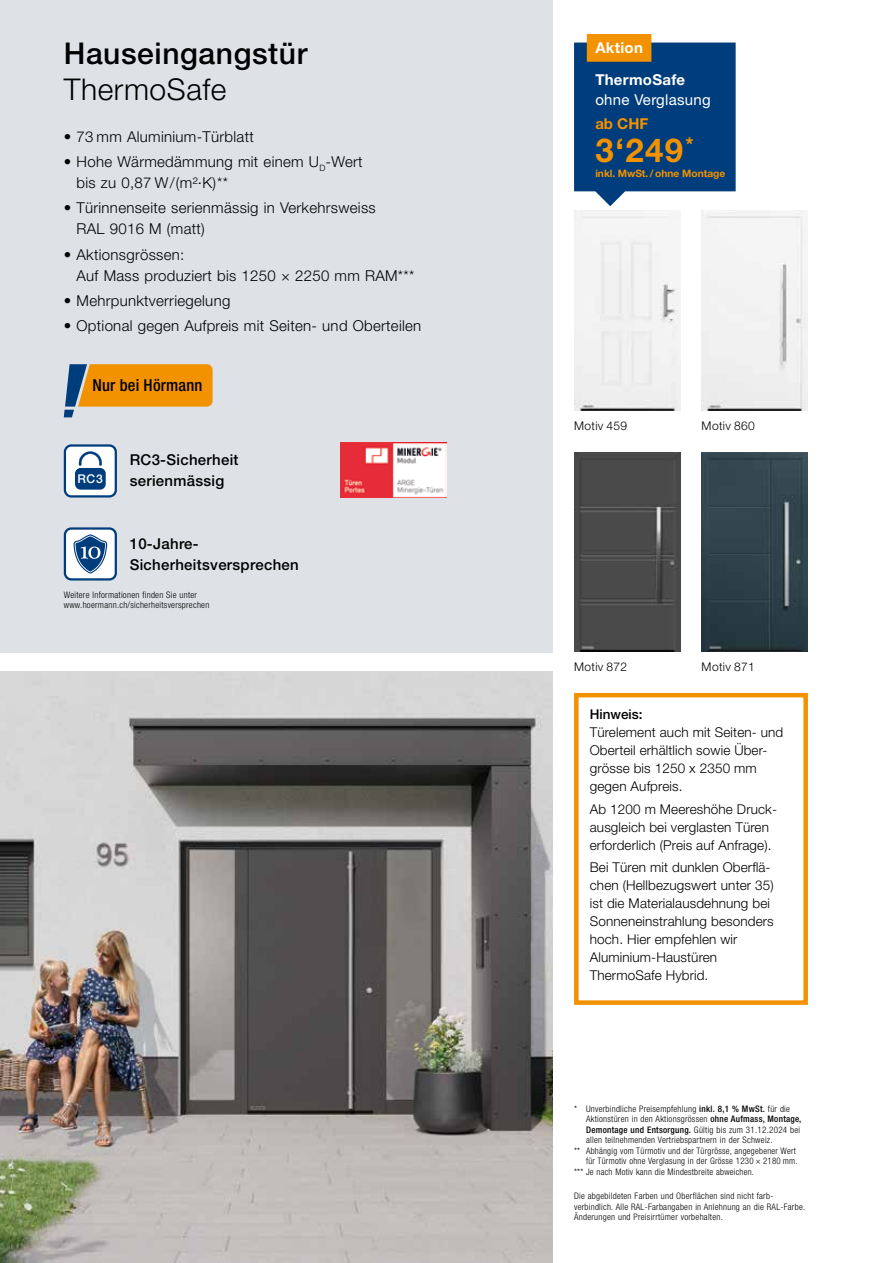
<style>
.page{position:relative;width:893px;height:1263px;background:#fff}
.page>*{position:absolute;margin:0;border:0;box-sizing:border-box;transform-origin:0 0}
.t1{font:700 33px "Hoermann Helvetica Neue";color:#f39200}
.t2{font:500 30px "Hoermann Helvetica Neue";letter-spacing:.02em;color:#000}
.t3{font:300 30px "Hoermann Helvetica Neue";letter-spacing:.02em;color:#000}
.t4{font:500 condensed 16.5px "Hoermann Helvetica Neue";letter-spacing:.01em;color:#000}
.t5{font:300 15px/21px "Hoermann Helvetica Neue";letter-spacing:.02em;color:#000}
.t6{font:500 15px/21px "Hoermann Helvetica Neue";letter-spacing:.02em;color:#000}
.t7{font:700 15px "Hoermann Helvetica Neue";letter-spacing:.02em;color:#fff}
.t8{font:15px "Hoermann Helvetica Neue Rm";letter-spacing:.02em;color:#fff}
.t9{font:700 15px "Hoermann Helvetica Neue";color:#f39200}
.t10{font:300 13.5px/18px "Hoermann Helvetica Neue";letter-spacing:.01em;color:#000}
.t11{font:500 13.5px "Hoermann Helvetica Neue";color:#000}
.t12{font:300 12px "Hoermann Helvetica Neue";letter-spacing:.03em;color:#000}
.t13{font:500 12px "Hoermann Helvetica Neue";color:#fff}
.t14{font:700 10.2px "Hoermann Helvetica Neue";color:#f39200}
.t15{font:300 condensed 9px/10.5px "Hoermann Helvetica Neue";letter-spacing:.03em;color:#000}
.s1{font-weight:500}
</style>
<div class="page">
<div style="left:0;top:0;width:553px;height:652px;background:#dee2e6"></div>
<div style="left:702px;top:211px;width:106px;height:200px;background:#f1f1f1"></div>
<img style="left:702px;top:452px;width:106px;height:200px">
<div style="left:574px;top:211px;width:106px;height:200px;background:#f1f1f1"></div>
<img style="left:574px;top:452px;width:106px;height:200px">
<img style="left:0;top:672px;width:553px;height:591px">
<div style="left:65px;top:445px;width:51px;height:51px;background:#fff;border-radius:6px"></div>
<div style="left:64px;top:444px;width:53px;height:53px;border:2px solid #003d7c;border-radius:6px"></div>
<div style="left:75px;top:468px;width:31px;height:22px;background:#003d7c;border-radius:6px"></div>
<svg style="left:79px;top:451px;width:23px;height:15px"></svg>
<div style="left:65px;top:528px;width:51px;height:51px;background:#fff;border-radius:6px"></div>
<div style="left:64px;top:527px;width:53px;height:53px;border:2px solid #003d7c;border-radius:6px"></div>
<svg style="left:73px;top:534px;width:34px;height:39px"></svg>
<svg style="left:64px;top:364px;width:149px;height:53px"></svg>
<img style="left:340px;top:442px;width:106px;height:55px">
<svg style="left:574px;top:34px;width:162px;height:172px;background:#2a5782"></svg>
<div style="left:574px;top:693px;width:234px;height:312px;border:4px solid #f39200"></div>
<h2 class="t2" style="left:64px;top:32px;width:245px">Hauseingangstür</h2>
<h2 class="t3" style="left:64px;top:68px;width:164px">ThermoSafe</h2>
<h3 class="t5" style="left:64px;top:125px;width:192px">• 73 mm Aluminium-Türblatt</h3>
<h3 class="t5" style="left:77px;top:150px;width:288px;text-indent:-13px">• Hohe Wärmedämmung mit einem U<sub>D</sub>-Wert bis zu 0,87 W/(m²·K)**</h3>
<h3 class="t5" style="left:77px;top:197px;width:301px;text-indent:-13px">• Türinnenseite serienmässig in Verkehrsweiss<br>RAL 9016 M (matt)</h3>
<h3 class="t5" style="left:77px;top:243px;width:339px;text-indent:-13px">• Aktionsgrössen:<br>Auf Mass produziert bis 1250 × 2250 mm RAM***</h3>
<h3 class="t5" style="left:64px;top:289px;width:168px">• Mehrpunktverriegelung</h3>
<h3 class="t5" style="left:64px;top:314px;width:359px">• Optional gegen Aufpreis mit Seiten- und Oberteilen</h3>
<h3 class="t4" style="left:93px;top:374px;width:111px">Nur bei Hörmann</h3>
<h3 class="t13" style="left:77px;top:470px;width:27px">RC3</h3>
<h3 class="t6" style="left:130px;top:448px;width:110px">RC3-Sicherheit serienmässig</h3>
<h3 class="t6" style="left:130px;top:532px;width:171px">10-Jahre-<br>Sicherheitsversprechen</h3>
<p class="t15" style="left:64px;top:589px;width:147px">Weitere Informationen finden Sie unter www.hoermann.ch/sicherheitsversprechen</p>
<h3 class="t7" style="left:595px;top:37px;width:49px">Aktion</h3>
<h3 class="t7" style="left:595px;top:69px;width:91px">ThermoSafe</h3>
<h3 class="t8" style="left:595px;top:89px;width:117px">ohne Verglasung</h3>
<h3 class="t9" style="left:595px;top:113px;width:55px">ab CHF</h3>
<h1 class="t1" style="left:595px;top:126px;width:99px">3‘249<sup>*</sup></h1>
<p class="t14" style="left:595px;top:166px;width:131px">inkl. MwSt./ ohne Montage</p>
<h3 class="t12" style="left:574px;top:417px;width:55px">Motiv 459</h3>
<h3 class="t12" style="left:702px;top:417px;width:55px">Motiv 860</h3>
<h3 class="t12" style="left:574px;top:658px;width:55px">Motiv 872</h3>
<h3 class="t12" style="left:702px;top:658px;width:55px">Motiv 871</h3>
<h3 class="t11" style="left:590px;top:705px;width:54px">Hinweis:</h3>
<h3 class="t10" style="left:590px;top:723px;width:195px">Türelement auch mit Seiten- und<br>Oberteil erhältlich sowie Über&shy;grösse bis 1250 x 2350 mm gegen Aufpreis.</h3>
<h3 class="t10" style="left:590px;top:799px;width:189px">Ab 1200 m Meereshöhe Druck&shy;ausgleich bei verglasten Türen erforderlich (Preis auf Anfrage).</h3>
<h3 class="t10" style="left:590px;top:857px;width:185px">Bei Türen mit dunklen Oberflä&shy;chen (Hellbezugswert unter 35) ist die Materialausdehnung bei<br>Sonneneinstrahlung besonders hoch. Hier empfehlen wir<br>Aluminium-Haustüren<br>ThermoSafe Hybrid.</h3>
<p class="t15" style="left:574px;top:1102px;width:217px">* Unverbindliche Preisempfehlung <span class="s1">inkl. 8,1 % MwSt.</span> für die</p>
<p class="t15" style="left:586px;top:1113px;width:217px">Aktionstüren in den Aktionsgrössen <span class="s1">ohne Aufmass, Montage,</span></p>
<p class="t15" style="left:586px;top:1123px;width:216px"><span class="s1">Demontage und Entsorgung.</span> Gültig bis zum 31.12.2024 bei</p>
<p class="t15" style="left:586px;top:1134px;width:188px">allen teilnehmenden Vertriebspartnern in der Schweiz.</p>
<p class="t15" style="left:574px;top:1144px;width:223px">** Abhängig vom Türmotiv und der Türgrösse, angegebener Wert</p>
<p class="t15" style="left:586px;top:1155px;width:213px">für Türmotiv ohne Verglasung in der Grösse 1230 × 2180 mm.</p>
<p class="t15" style="left:574px;top:1165px;width:182px">*** Je nach Motiv kann die Mindestbreite abweichen.</p>
<p class="t15" style="left:574px;top:1190px;width:233px">Die abgebildeten Farben und Oberflächen sind nicht farb&shy;verbindlich. Alle RAL-Farbangaben in Anlehnung an die RAL-Farbe.<br>Änderungen und Preisirrtümer vorbehalten.</p>
</div>
